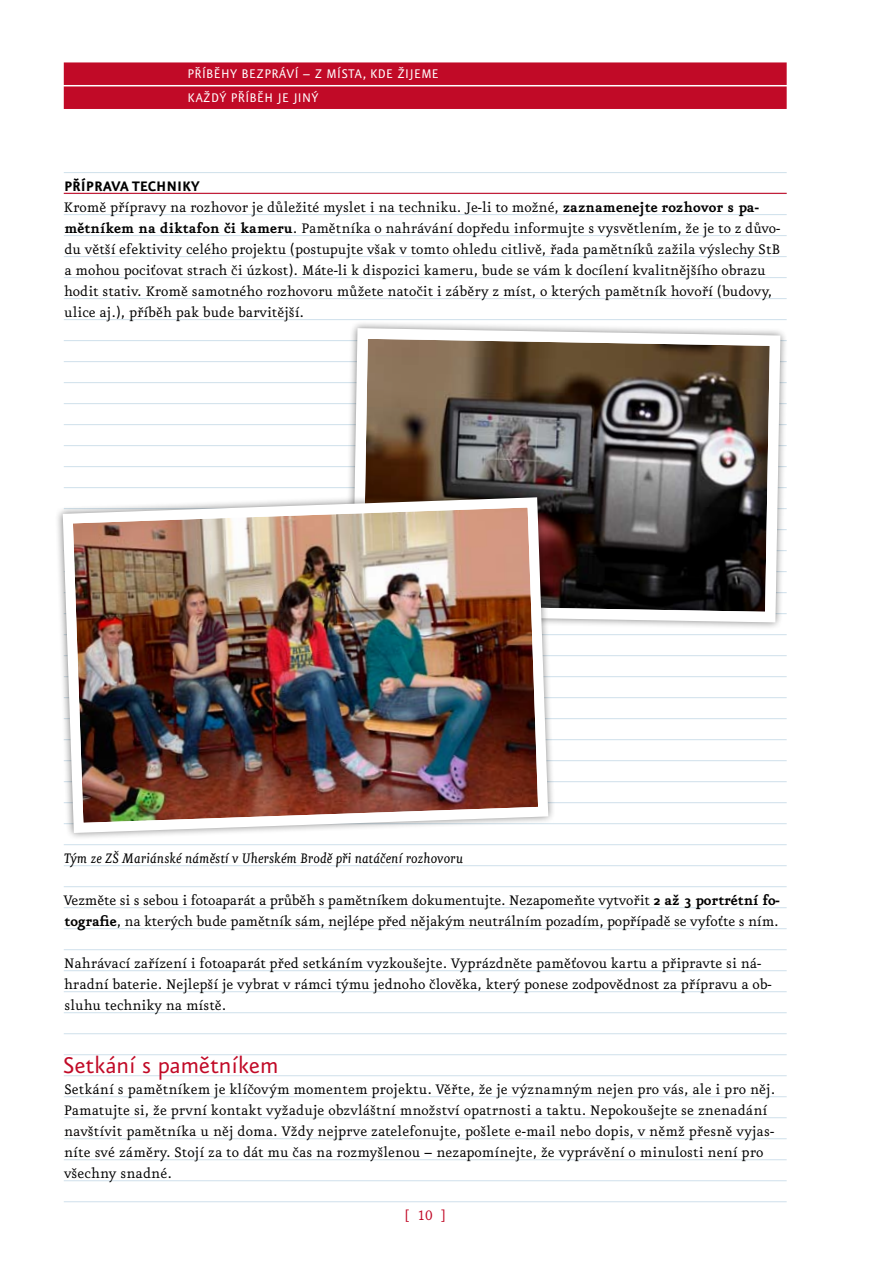
<style>
.page{position:relative;width:893px;height:1263px;background:#fff}
.page>*{position:absolute;margin:0;border:0;box-sizing:border-box;transform-origin:0 0}
.t1{font:27px "Eureka Sans OT";color:#c10a27}
.t2{font:16.5px/21px "Eureka OT";color:#000}
.t3{font:italic 16.5px "Eureka OT";color:#000}
.t4{font:700 16.5px "Eureka Sans OT";color:#000}
.t5{font:16.5px "Eureka OT";color:#c10a27}
.t6{font:15px/24px "Eureka Sans OT";letter-spacing:.025em;color:#fff}
.s1{font-weight:700}
</style>
<div class="page">
<hr style="left:64px;top:172px;width:723px;height:1px;background:#cfe0eb">
<hr style="left:64px;top:214px;width:723px;height:1px;background:#cfe0eb">
<hr style="left:64px;top:235px;width:723px;height:1px;background:#cfe0eb">
<hr style="left:64px;top:256px;width:723px;height:1px;background:#cfe0eb">
<hr style="left:64px;top:277px;width:723px;height:1px;background:#cfe0eb">
<hr style="left:64px;top:298px;width:723px;height:1px;background:#cfe0eb">
<hr style="left:64px;top:319px;width:723px;height:1px;background:#cfe0eb">
<hr style="left:64px;top:340px;width:723px;height:1px;background:#cfe0eb">
<hr style="left:64px;top:361px;width:723px;height:1px;background:#cfe0eb">
<hr style="left:64px;top:382px;width:723px;height:1px;background:#cfe0eb">
<hr style="left:64px;top:403px;width:723px;height:1px;background:#cfe0eb">
<hr style="left:64px;top:424px;width:723px;height:1px;background:#cfe0eb">
<hr style="left:64px;top:445px;width:723px;height:1px;background:#cfe0eb">
<hr style="left:64px;top:466px;width:723px;height:1px;background:#cfe0eb">
<hr style="left:64px;top:487px;width:723px;height:1px;background:#cfe0eb">
<hr style="left:64px;top:634px;width:723px;height:1px;background:#cfe0eb">
<hr style="left:64px;top:655px;width:723px;height:1px;background:#cfe0eb">
<hr style="left:64px;top:676px;width:723px;height:1px;background:#cfe0eb">
<hr style="left:64px;top:697px;width:723px;height:1px;background:#cfe0eb">
<hr style="left:64px;top:718px;width:723px;height:1px;background:#cfe0eb">
<hr style="left:64px;top:739px;width:723px;height:1px;background:#cfe0eb">
<hr style="left:64px;top:760px;width:723px;height:1px;background:#cfe0eb">
<hr style="left:64px;top:781px;width:723px;height:1px;background:#cfe0eb">
<hr style="left:64px;top:802px;width:723px;height:1px;background:#cfe0eb">
<hr style="left:64px;top:823px;width:723px;height:1px;background:#cfe0eb">
<hr style="left:64px;top:844px;width:723px;height:1px;background:#cfe0eb">
<hr style="left:64px;top:865px;width:723px;height:1px;background:#cfe0eb">
<hr style="left:64px;top:886px;width:723px;height:1px;background:#cfe0eb">
<hr style="left:64px;top:907px;width:723px;height:1px;background:#cfe0eb">
<hr style="left:64px;top:928px;width:723px;height:1px;background:#cfe0eb">
<hr style="left:64px;top:949px;width:723px;height:1px;background:#cfe0eb">
<hr style="left:64px;top:970px;width:723px;height:1px;background:#cfe0eb">
<hr style="left:64px;top:991px;width:723px;height:1px;background:#cfe0eb">
<hr style="left:64px;top:1012px;width:723px;height:1px;background:#cfe0eb">
<hr style="left:64px;top:1033px;width:723px;height:1px;background:#cfe0eb">
<hr style="left:64px;top:1054px;width:723px;height:1px;background:#cfe0eb">
<hr style="left:64px;top:1075px;width:723px;height:1px;background:#cfe0eb">
<hr style="left:64px;top:1096px;width:723px;height:1px;background:#cfe0eb">
<hr style="left:64px;top:1117px;width:723px;height:1px;background:#cfe0eb">
<hr style="left:64px;top:1138px;width:723px;height:1px;background:#cfe0eb">
<hr style="left:64px;top:1159px;width:723px;height:1px;background:#cfe0eb">
<hr style="left:64px;top:1180px;width:723px;height:1px;background:#cfe0eb">
<hr style="left:64px;top:1201px;width:723px;height:1px;background:#cfe0eb">
<div style="left:64px;top:62px;width:723px;height:23px;background:#c10a27"></div>
<div style="left:64px;top:86px;width:723px;height:23px;background:#c10a27"></div>
<hr style="left:64px;top:193px;width:723px;height:1px;background:#c10a27">
<div style="left:344px;top:320px;width:444px;height:310px;background:#fff"></div>
<svg style="left:347px;top:323px;width:439px;height:305px"></svg>
<div style="left:54px;top:489px;width:502px;height:351px;background:#000;opacity:.5"></div>
<img style="left:58px;top:492px;width:495px;height:346px">
<p class="t6" style="left:188px;top:62px;width:253px">Příběhy bezpráví – z místa, kde žijeme<br>Každý příběh je jiný</p>
<p class="t4" style="left:64px;top:178px;width:137px">PŘÍPRAVA TECHNIKY</p>
<p class="t2" style="left:64px;top:197px;width:718px">Kromě přípravy na rozhovor je důležité myslet i na techniku. Je-li to možné, <span class="s1">zaznamenejte rozhovor s pa&shy;mětníkem na diktafon či kameru</span>. Pamětníka o nahrávání dopředu informujte s vysvětlením, že je to z důvo&shy;du větší efektivity celého projektu (postupujte však v tomto ohledu citlivě, řada pamětníků zažila výslechy StB a mohou pociťovat strach či úzkost). Máte-li k dispozici kameru, bude se vám k docílení kvalitnějšího obrazu hodit stativ. Kromě samotného rozhovoru můžete natočit i záběry z míst, o kterých pamětník hovoří (budovy, ulice aj.), příběh pak bude barvitější.</p>
<p class="t3" style="left:64px;top:850px;width:401px">Tým ze ZŠ Mariánské náměstí v Uherském Brodě při natáčení rozhovoru</p>
<p class="t2" style="left:63px;top:890px;width:718px">Vezměte si s sebou i fotoaparát a průběh s pamětníkem dokumentujte. Nezapomeňte vytvořit <span class="s1">2 až 3 portrétní fo&shy;tografie</span>, na kterých bude pamětník sám, nejlépe před nějakým neutrálním pozadím, popřípadě se vyfoťte s ním.</p>
<p class="t2" style="left:64px;top:953px;width:709px">Nahrávací zařízení i fotoaparát před setkáním vyzkoušejte. Vyprázdněte paměťovou kartu a připravte si ná&shy;hradní baterie. Nejlepší je vybrat v rámci týmu jednoho člověka, který ponese zodpovědnost za přípravu a ob&shy;sluhu techniky na místě.</p>
<h1 class="t1" style="left:63px;top:1051px;width:217px">Setkání s pamětníkem</h1>
<p class="t2" style="left:64px;top:1079px;width:713px">Setkání s pamětníkem je klíčovým momentem projektu. Věřte, že je významným nejen pro vás, ale i pro něj.<br>Pamatujte si, že první kontakt vyžaduje obzvláštní množství opatrnosti a taktu. Nepokoušejte se znenadání navštívit pamětníka u něj doma. Vždy nejprve zatelefonujte, pošlete e-mail nebo dopis, v němž přesně vyjas&shy;níte své záměry. Stojí za to dát mu čas na rozmyšlenou – nezapomínejte, že vyprávění o minulosti není pro všechny snadné.</p>
<p class="t5" style="left:405px;top:1207px;width:42px">[10]</p>
</div>
